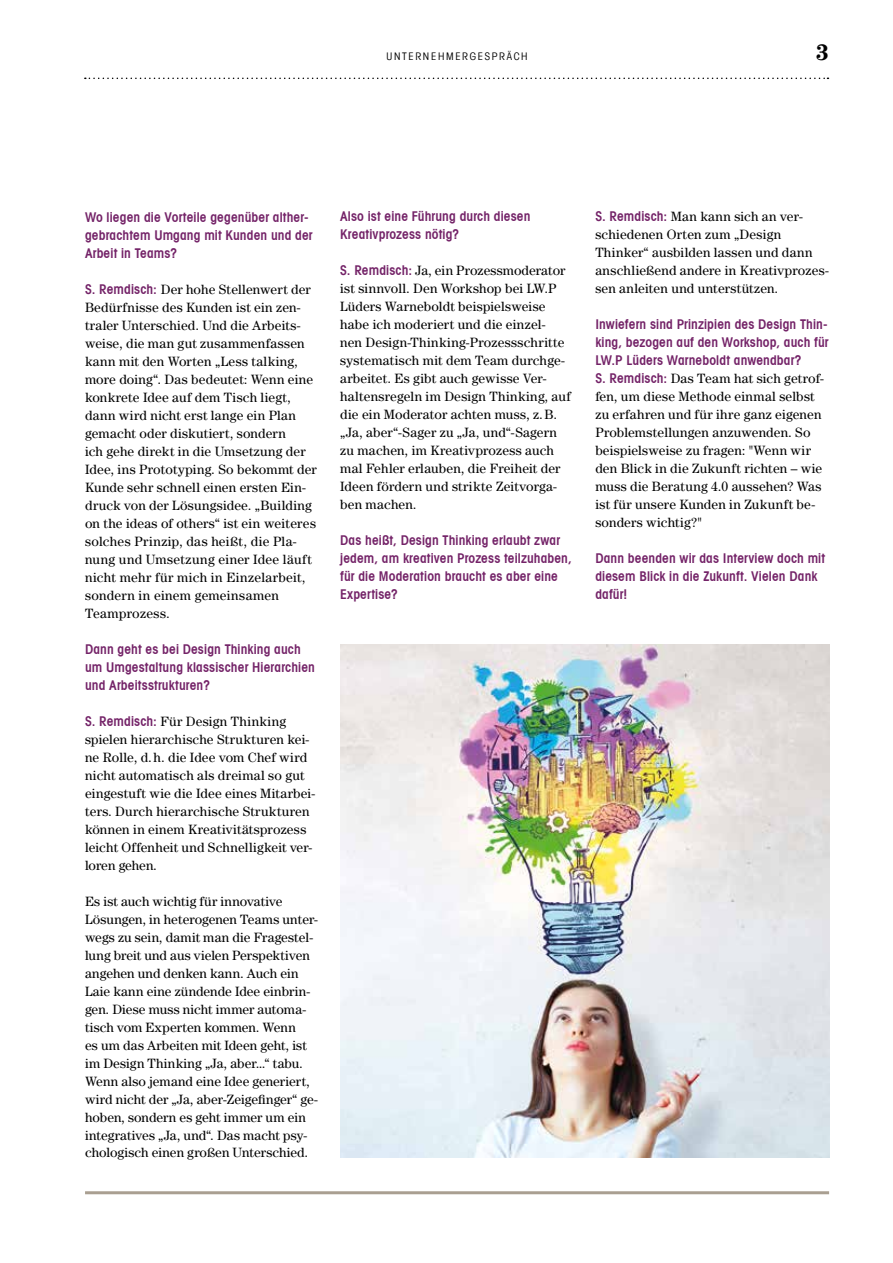
<style>
.page{position:relative;width:893px;height:1263px;background:#fff}
.page>*{position:absolute;margin:0;border:0;box-sizing:border-box;transform-origin:0 0}
.t1{font:700 22.5px "Century";color:#000}
.t2{font:13.5px/18px "Century";letter-spacing:.01em;color:#000}
.t3{font:600 condensed 13.5px/18px "Avant Garde";letter-spacing:.01em;color:#742368}
.t4{font:condensed 10.5px "Avant Garde";letter-spacing:.16em;color:#000}
.s1{font-family:"Avant Garde";font-weight:600;font-stretch:condensed;color:#742368}
</style>
<div class="page">
<img style="left:340px;top:645px;width:489px;height:513px">
<hr style="left:85px;top:1191px;width:744px;height:3px;background:#a99f91">
<svg style="left:85px;top:78px;width:743px;height:1px"></svg>
<p class="t4" style="left:387px;top:49px;width:143px">UNTERNEHMERGESPRÄCH</p>
<h1 class="t1" style="left:816px;top:38px;width:14px">3</h1>
<p class="t3" style="left:85px;top:208px;width:229px">Wo liegen die Vorteile gegenüber alther&shy;gebrachtem Umgang mit Kunden und der<br>Arbeit in Teams?</p>
<p class="t2" style="left:85px;top:280px;width:233px"><span class="s1">S. Remdisch:</span> Der hohe Stellenwert der Bedürfnisse des Kunden ist ein zen&shy;traler Unterschied. Und die Arbeits&shy;weise, die man gut zusammenfassen kann mit den Worten „Less talking, more doing“. Das bedeutet: Wenn eine konkrete Idee auf dem Tisch liegt, dann wird nicht erst lange ein Plan gemacht oder diskutiert, sondern<br>ich gehe direkt in die Umsetzung der Idee, ins Prototyping. So bekommt der Kunde sehr schnell einen ersten Ein&shy;druck von der Lösungsidee. „Building on the ideas of others“ ist ein weiteres solches Prinzip, das heißt, die Pla&shy;nung und Umsetzung einer Idee läuft nicht mehr für mich in Einzelarbeit, sondern in einem gemeinsamen Teamprozess.</p>
<p class="t3" style="left:85px;top:639px;width:231px">Dann geht es bei Design Thinking auch um Umgestaltung klassischer Hierarchien und Arbeitsstrukturen?</p>
<p class="t2" style="left:85px;top:712px;width:232px"><span class="s1">S. Remdisch:</span> Für Design Thinking spielen hierarchische Strukturen kei&shy;ne Rolle, d.h. die Idee vom Chef wird nicht automatisch als dreimal so gut eingestuft wie die Idee eines Mitarbei&shy;ters. Durch hierarchische Strukturen können in einem Kreativitätsprozess leicht Offenheit und Schnelligkeit ver&shy;loren gehen.</p>
<p class="t2" style="left:85px;top:892px;width:234px">Es ist auch wichtig für innovative Lösungen, in heterogenen Teams unter&shy;wegs zu sein, damit man die Fragestel&shy;lung breit und aus vielen Perspektiven angehen und denken kann. Auch ein Laie kann eine zündende Idee einbrin&shy;gen. Diese muss nicht immer automa&shy;tisch vom Experten kommen. Wenn<br>es um das Arbeiten mit Ideen geht, ist im Design Thinking „Ja, aber...“ tabu.<br>Wenn also jemand eine Idee generiert, wird nicht der „Ja, aber-Zeigefinger“ ge&shy;hoben, sondern es geht immer um ein integratives „Ja, und“. Das macht psy&shy;chologisch einen großen Unterschied.</p>
<p class="t3" style="left:340px;top:207px;width:192px">Also ist eine Führung durch diesen<br>Kreativprozess nötig?</p>
<p class="t2" style="left:340px;top:262px;width:232px"><span class="s1">S. Remdisch:</span> Ja, ein Prozessmoderator ist sinnvoll. Den Workshop bei LW.P Lüders Warneboldt beispielsweise habe ich moderiert und die einzel-<br>nen Design-Thinking-Prozessschritte systematisch mit dem Team durchge&shy;arbeitet. Es gibt auch gewisse Ver&shy;haltensregeln im Design Thinking, auf die ein Moderator achten muss, z.B. „Ja, aber“-Sager zu „Ja, und“-Sagern zu machen, im Kreativprozess auch mal Fehler erlauben, die Freiheit der Ideen fördern und strikte Zeitvorga&shy;ben machen.</p>
<p class="t3" style="left:340px;top:531px;width:233px">Das heißt, Design Thinking erlaubt zwar jedem, am kreativen Prozess teilzuhaben, für die Moderation braucht es aber eine Expertise?</p>
<p class="t2" style="left:595px;top:207px;width:235px"><span class="s1">S. Remdisch:</span> Man kann sich an ver&shy;schiedenen Orten zum „Design Thinker“ ausbilden lassen und dann anschließend andere in Kreativprozes&shy;sen anleiten und unterstützen.</p>
<p class="t3" style="left:595px;top:315px;width:235px;text-align:justify">Inwiefern sind Prinzipien des Design Thin&shy;king, bezogen auf den Workshop, auch für LW.P Lüders Warneboldt anwendbar?</p>
<p class="t2" style="left:595px;top:369px;width:230px"><span class="s1">S. Remdisch:</span> Das Team hat sich getrof&shy;fen, um diese Methode einmal selbst zu erfahren und für ihre ganz eigenen Problemstellungen anzuwenden. So beispielsweise zu fragen: "Wenn wir den Blick in die Zukunft richten – wie muss die Beratung 4.0 aussehen? Was ist für unsere Kunden in Zukunft be&shy;sonders wichtig?"</p>
<p class="t3" style="left:595px;top:549px;width:231px">Dann beenden wir das Interview doch mit diesem Blick in die Zukunft. Vielen Dank dafür!</p>
</div>
